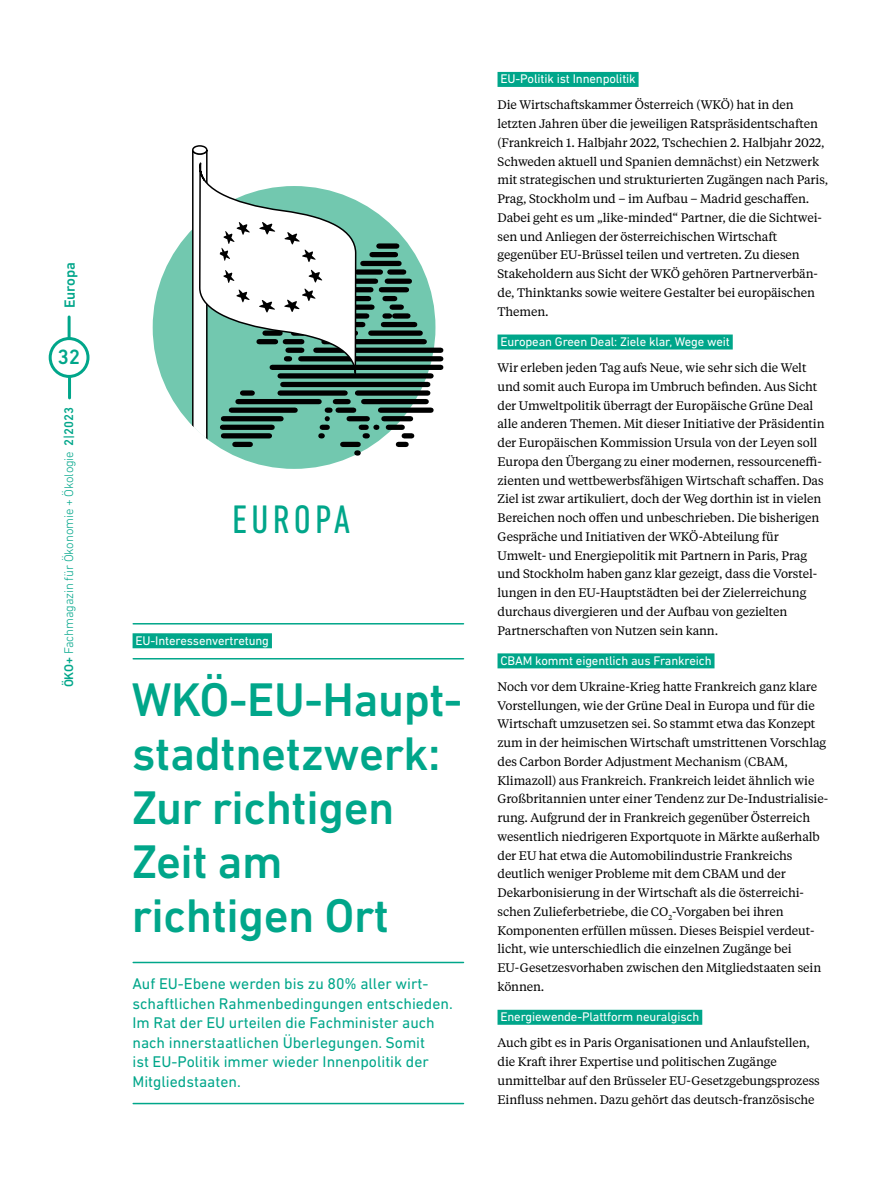
<style>
.page{position:relative;width:893px;height:1191px;background:#fff}
.page>*{position:absolute;margin:0;border:0;box-sizing:border-box;transform-origin:0 0}
.t1{font:500 48px/54px "DIN Next LT Pro";letter-spacing:-.01em;color:#00a68a}
.t2{font:condensed 40.5px "DIN Next LT Pro";letter-spacing:.1em;color:#00a68a}
.t3{font:500 21px "DIN Next LT Pro";color:#00a68a}
.t4{font:15.75px/19.5px "DIN Next LT Pro";color:#00a68a}
.t5{font:500 15px "DIN Next LT Pro";letter-spacing:-.01em;color:#00a68a}
.t6{font:12.75px "DIN Next LT Pro";letter-spacing:-.01em;color:#fff}
.t7{font:300 12.75px "DIN Next LT Pro";letter-spacing:-.01em;color:#00a68a}
.t8{font:12.3px/18.8px "Tiempos Text";letter-spacing:-.01em;color:#000}
.s1{font-weight:500}
</style>
<div class="page">
<div style="left:49px;top:337px;width:41px;height:41px;border:3px solid #00a68a;border-radius:50%"></div>
<hr style="left:68px;top:317px;width:3px;height:21px;background:#00a68a">
<hr style="left:68px;top:377px;width:3px;height:21px;background:#00a68a">
<hr style="left:133px;top:658px;width:330px;height:1px;background:#00a68a">
<hr style="left:133px;top:961px;width:330px;height:2px;background:#00a68a">
<hr style="left:133px;top:1102px;width:330px;height:2px;background:#00a68a">
<div style="left:133px;top:633px;width:139px;height:15px;background:#00a68a"></div>
<hr style="left:133px;top:623px;width:330px;height:1px;background:#00a68a">
<div style="left:497px;top:72px;width:142px;height:15px;background:#00a68a"></div>
<div style="left:497px;top:334px;width:236px;height:15px;background:#00a68a"></div>
<div style="left:497px;top:653px;width:217px;height:15px;background:#00a68a"></div>
<div style="left:497px;top:1009px;width:205px;height:15px;background:#00a68a"></div>
<div style="left:153px;top:186px;width:282px;height:283px;background:#72c8af;border-radius:50%"></div>
<div style="left:384px;top:416px;width:27px;height:5px;background:#000"></div>
<div style="left:381px;top:407px;width:50px;height:6px;background:#000"></div>
<div style="left:364px;top:399px;width:62px;height:5px;background:#000"></div>
<div style="left:357px;top:390px;width:71px;height:6px;background:#000"></div>
<div style="left:283px;top:382px;width:145px;height:5px;background:#000"></div>
<div style="left:398px;top:442px;width:8px;height:5px;background:#000"></div>
<div style="left:404px;top:433px;width:8px;height:5px;background:#000"></div>
<div style="left:388px;top:425px;width:14px;height:5px;background:#000"></div>
<div style="left:280px;top:373px;width:151px;height:5px;background:#000"></div>
<div style="left:272px;top:365px;width:169px;height:5px;background:#000"></div>
<div style="left:301px;top:356px;width:140px;height:5px;background:#000"></div>
<div style="left:316px;top:347px;width:125px;height:6px;background:#000"></div>
<div style="left:338px;top:339px;width:86px;height:5px;background:#000"></div>
<div style="left:371px;top:330px;width:49px;height:6px;background:#000"></div>
<div style="left:383px;top:322px;width:32px;height:5px;background:#000"></div>
<svg style="left:385px;top:313px;width:4px;height:6px"></svg>
<div style="left:395px;top:313px;width:13px;height:6px;background:#000"></div>
<div style="left:349px;top:304px;width:23px;height:6px;background:#000"></div>
<div style="left:392px;top:304px;width:9px;height:6px;background:#000"></div>
<div style="left:332px;top:296px;width:37px;height:5px;background:#000"></div>
<div style="left:385px;top:296px;width:10px;height:5px;background:#000"></div>
<div style="left:381px;top:287px;width:25px;height:5px;background:#000"></div>
<div style="left:337px;top:287px;width:34px;height:5px;background:#000"></div>
<div style="left:350px;top:278px;width:26px;height:6px;background:#000"></div>
<div style="left:387px;top:278px;width:22px;height:6px;background:#000"></div>
<div style="left:357px;top:269px;width:23px;height:6px;background:#000"></div>
<div style="left:390px;top:269px;width:14px;height:6px;background:#000"></div>
<div style="left:363px;top:261px;width:36px;height:5px;background:#000"></div>
<div style="left:372px;top:252px;width:23px;height:5px;background:#000"></div>
<div style="left:379px;top:243px;width:18px;height:6px;background:#000"></div>
<svg style="left:192px;top:145px;width:175px;height:324px"></svg>
<p class="t5" style="left:61px;top:308px;width:48px;rotate:-90deg">Europa</p>
<h3 class="t3" style="left:58px;top:345px;width:24px">32</h3>
<p class="t7" style="left:61px;top:687px;width:282px;rotate:-90deg"><span class="s1">ÖKO+</span> Fachmagazin für Ökonomie + Ökologie <span class="s1">2|2023</span></p>
<h2 class="t2" style="left:232px;top:496px;width:119px">EUROPA</h2>
<p class="t6" style="left:135px;top:633px;width:135px">EU-Interessenvertretung</p>
<h1 class="t1" style="left:132px;top:672px;width:332px">WKÖ-EU-Haupt&shy;stadtnetzwerk:<br>Zur richtigen<br>Zeit am richtigen Ort</h1>
<p class="t4" style="left:132px;top:974px;width:322px">Auf EU-Ebene werden bis zu 80% aller wirt&shy;schaftlichen Rahmenbedingungen entschieden.<br>Im Rat der EU urteilen die Fachminister auch nach innerstaatlichen Überlegungen. Somit<br>ist EU-Politik immer wieder Innenpolitik der Mitgliedstaaten.</p>
<p class="t6" style="left:500px;top:71px;width:137px">EU-Politik ist Innenpolitik</p>
<p class="t8" style="left:497px;top:95px;width:332px">Die Wirtschaftskammer Österreich (WKÖ) hat in den letzten Jahren über die jeweiligen Ratspräsidentschaften (Frankreich 1. Halbjahr 2022, Tschechien 2. Halbjahr 2022, Schweden aktuell und Spanien demnächst) ein Netzwerk mit strategischen und strukturierten Zugängen nach Paris, Prag, Stockholm und – im Aufbau – Madrid geschaffen.<br>Dabei geht es um „like-minded“ Partner, die die Sichtwei&shy;sen und Anliegen der österreichischen Wirtschaft gegenüber EU-Brüssel teilen und vertreten. Zu diesen Stakeholdern aus Sicht der WKÖ gehören Partnerverbän&shy;de, Thinktanks sowie weitere Gestalter bei europäischen Themen.</p>
<p class="t6" style="left:500px;top:334px;width:231px">European Green Deal: Ziele klar, Wege weit</p>
<p class="t8" style="left:497px;top:358px;width:329px">Wir erleben jeden Tag aufs Neue, wie sehr sich die Welt und somit auch Europa im Umbruch befinden. Aus Sicht der Umweltpolitik überragt der Europäische Grüne Deal alle anderen Themen. Mit dieser Initiative der Präsidentin der Europäischen Kommission Ursula von der Leyen soll Europa den Übergang zu einer modernen, ressourceneffi&shy;zienten und wettbewerbsfähigen Wirtschaft schaffen. Das Ziel ist zwar artikuliert, doch der Weg dorthin ist in vielen Bereichen noch offen und unbeschrieben. Die bisherigen Gespräche und Initiativen der WKÖ-Abteilung für Umwelt- und Energiepolitik mit Partnern in Paris, Prag und Stockholm haben ganz klar gezeigt, dass die Vorstel&shy;lungen in den EU-Hauptstädten bei der Zielerreichung durchaus divergieren und der Aufbau von gezielten Partnerschaften von Nutzen sein kann.</p>
<p class="t6" style="left:500px;top:653px;width:213px">CBAM kommt eigentlich aus Frankreich</p>
<p class="t8" style="left:497px;top:676px;width:332px">Noch vor dem Ukraine-Krieg hatte Frankreich ganz klare Vorstellungen, wie der Grüne Deal in Europa und für die Wirtschaft umzusetzen sei. So stammt etwa das Konzept zum in der heimischen Wirtschaft umstrittenen Vorschlag des Carbon Border Adjustment Mechanism (CBAM, Klimazoll) aus Frankreich. Frankreich leidet ähnlich wie Großbritannien unter einer Tendenz zur De-Industrialisie&shy;rung. Aufgrund der in Frankreich gegenüber Österreich wesentlich niedrigeren Exportquote in Märkte außerhalb der EU hat etwa die Automobilindustrie Frankreichs deutlich weniger Probleme mit dem CBAM und der Dekarbonisierung in der Wirtschaft als die österreichi&shy;schen Zulieferbetriebe, die CO<sub>2</sub>-Vorgaben bei ihren Komponenten erfüllen müssen. Dieses Beispiel verdeut&shy;licht, wie unterschiedlich die einzelnen Zugänge bei EU-Gesetzesvorhaben zwischen den Mitgliedstaaten sein können.</p>
<p class="t6" style="left:500px;top:1009px;width:201px">Energiewende-Plattform neuralgisch</p>
<p class="t8" style="left:497px;top:1033px;width:324px">Auch gibt es in Paris Organisationen und Anlaufstellen, die Kraft ihrer Expertise und politischen Zugänge unmittelbar auf den Brüsseler EU-Gesetzgebungsprozess Einfluss nehmen. Dazu gehört das deutsch-französische</p>
</div>
